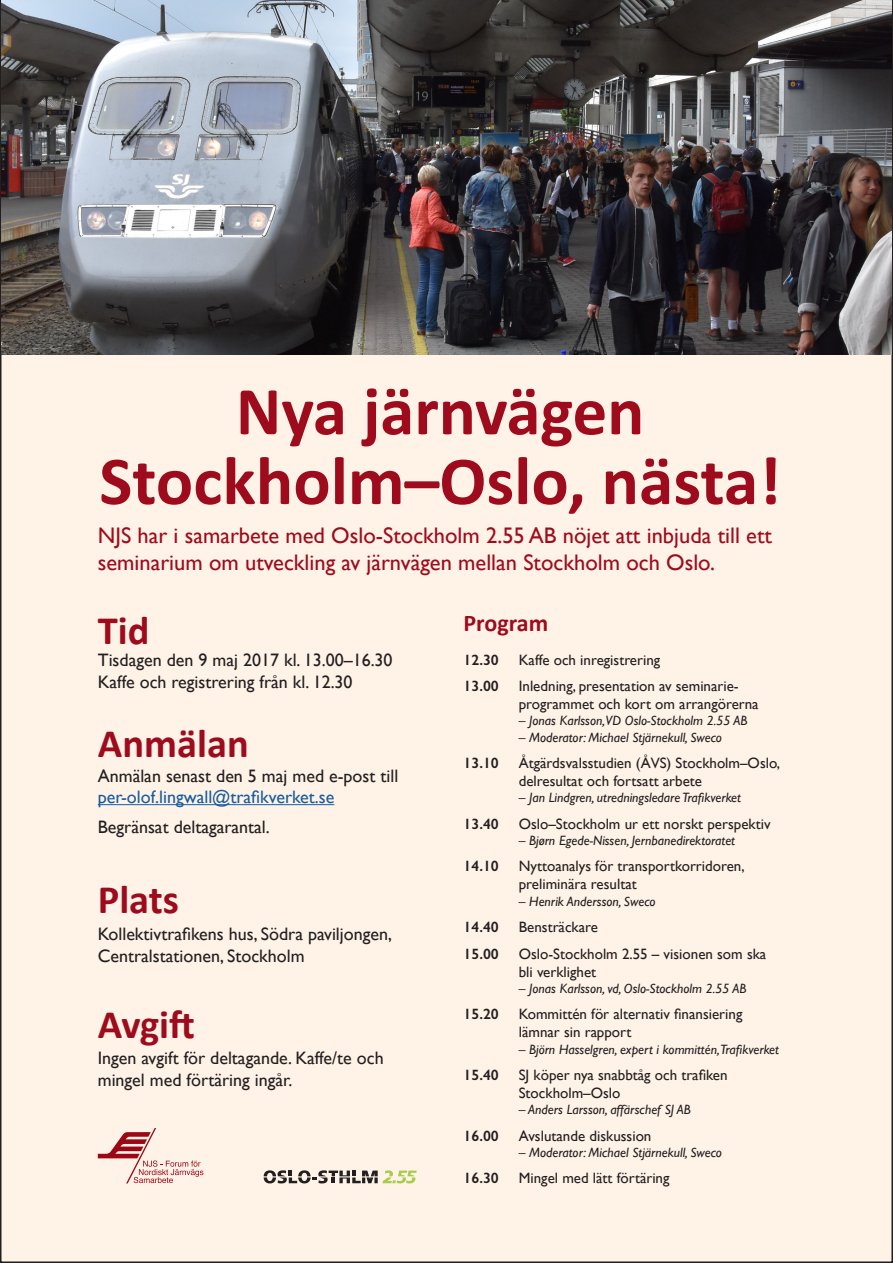
<style>
.page{position:relative;width:893px;height:1263px;background:#fff}
.page>*{position:absolute;margin:0;border:0;box-sizing:border-box;transform-origin:0 0}
.t1{font:700 69px "Calibri";color:#9e0b1d}
.t2{font:700 40.5px "Calibri";color:#9e0b1d}
.t3{font:700 24px "Calibri";color:#9e0b1d}
.t4{font:22.5px/27px "Gill Sans";color:#9e0b1d}
.t5{font:18px/21.6px "Gill Sans";color:#231f20}
.t6{font:18px "Gill Sans";color:#175d9e}
.t7{font:15px/18px "Gill Sans";color:#231f20}
.t8{font:600 15px "Gill Sans";color:#231f20}
.t9{font:italic 13.5px "Gill Sans";color:#231f20}
</style>
<div class="page">
<div style="left:1px;top:1px;width:891px;height:1261px;background:#fff3e8"></div>
<svg style="left:98px;top:1128px;width:105px;height:55px"></svg>
<hr style="left:98px;top:804px;width:236px;height:1px;background:#175d9e">
<img style="left:2px;top:0;width:889px;height:355px">
<svg style="left:264px;top:1170px;width:153px;height:13px"></svg>
<p class="t1" style="left:236px;top:367px;width:410px">Nya järnvägen</p>
<p class="t1" style="left:99px;top:437px;width:683px">Stockholm–Oslo, nästa!</p>
<p class="t4" style="left:98px;top:522px;width:676px">NJS har i samarbete med Oslo-Stockholm 2.55 AB nöjet att inbjuda till ett seminarium om utveckling av järnvägen mellan Stockholm och Oslo.</p>
<p class="t2" style="left:98px;top:604px;width:53px">Tid</p>
<p class="t5" style="left:98px;top:649px;width:296px">Tisdagen den 9 maj 2017 kl. 13.00–16.30</p>
<p class="t5" style="left:98px;top:671px;width:256px">Kaffe och registrering från kl. 12.30</p>
<p class="t2" style="left:98px;top:718px;width:152px">Anmälan</p>
<p class="t5" style="left:98px;top:765px;width:302px">Anmälan senast den 5 maj med e-post till</p>
<p class="t6" style="left:98px;top:787px;width:238px">per-olof.lingwall@trafikverket.se</p>
<p class="t5" style="left:98px;top:816px;width:174px">Begränsat deltagarantal.</p>
<p class="t2" style="left:98px;top:873px;width:83px">Plats</p>
<p class="t5" style="left:98px;top:923px;width:296px">Kollektivtrafikens hus, Södra paviljongen,<br>Centralstationen, Stockholm</p>
<p class="t2" style="left:98px;top:998px;width:99px">Avgift</p>
<p class="t5" style="left:98px;top:1047px;width:287px">Ingen avgift för deltagande. Kaffe/te och mingel med förtäring ingår.</p>
<p class="t3" style="left:463px;top:608px;width:86px">Program</p>
<p class="t8" style="left:463px;top:650px;width:37px">12.30</p>
<p class="t7" style="left:519px;top:650px;width:143px">Kaffe och inregistrering</p>
<p class="t8" style="left:463px;top:677px;width:37px">13.00</p>
<p class="t7" style="left:519px;top:677px;width:241px">Inledning, presentation av seminarie&shy;programmet och kort om arrangörerna</p>
<p class="t9" style="left:519px;top:713px;width:230px">– Jonas Karlsson,VD Oslo-Stockholm 2.55 AB</p>
<p class="t9" style="left:519px;top:729px;width:205px">– Moderator: Michael Stjärnekull, Sweco</p>
<p class="t8" style="left:463px;top:754px;width:37px">13.10</p>
<p class="t7" style="left:519px;top:754px;width:263px">Åtgärdsvalsstudien (ÅVS) Stockholm–Oslo,</p>
<p class="t7" style="left:519px;top:772px;width:185px">delresultat och fortsatt arbete</p>
<p class="t9" style="left:519px;top:790px;width:224px">– Jan Lindgren, utredningsledare Trafikverket</p>
<p class="t8" style="left:463px;top:814px;width:37px">13.40</p>
<p class="t7" style="left:519px;top:814px;width:253px">Oslo–Stockholm ur ett norskt perspektiv</p>
<p class="t9" style="left:519px;top:833px;width:218px">– Bjørn Egede-Nissen, Jernbanedirektoratet</p>
<p class="t8" style="left:463px;top:857px;width:37px">14.10</p>
<p class="t7" style="left:519px;top:857px;width:227px">Nyttoanalys för transportkorridoren,</p>
<p class="t7" style="left:519px;top:875px;width:119px">preliminära resultat</p>
<p class="t9" style="left:519px;top:893px;width:138px">– Henrik Andersson, Sweco</p>
<p class="t8" style="left:463px;top:918px;width:37px">14.40</p>
<p class="t7" style="left:519px;top:918px;width:81px">Bensträckare</p>
<p class="t8" style="left:463px;top:944px;width:37px">15.00</p>
<p class="t7" style="left:519px;top:944px;width:249px">Oslo-Stockholm 2.55 – visionen som ska</p>
<p class="t7" style="left:519px;top:962px;width:79px">bli verklighet</p>
<p class="t9" style="left:519px;top:980px;width:229px">– Jonas Karlsson, vd, Oslo-Stockholm 2.55 AB</p>
<p class="t8" style="left:463px;top:1005px;width:37px">15.20</p>
<p class="t7" style="left:519px;top:1005px;width:225px">Kommittén för alternativ finansiering</p>
<p class="t7" style="left:519px;top:1023px;width:114px">lämnar sin rapport</p>
<p class="t9" style="left:519px;top:1041px;width:262px">– Björn Hasselgren, expert i kommittén,Trafikverket</p>
<p class="t8" style="left:463px;top:1066px;width:37px">15.40</p>
<p class="t7" style="left:519px;top:1066px;width:210px">SJ köper nya snabbtåg och trafiken</p>
<p class="t7" style="left:519px;top:1084px;width:103px">Stockholm–Oslo</p>
<p class="t9" style="left:519px;top:1102px;width:173px">– Anders Larsson, affärschef SJ AB</p>
<p class="t8" style="left:463px;top:1126px;width:37px">16.00</p>
<p class="t7" style="left:519px;top:1126px;width:134px">Avslutande diskussion</p>
<p class="t9" style="left:519px;top:1145px;width:205px">– Moderator: Michael Stjärnekull, Sweco</p>
<p class="t8" style="left:463px;top:1169px;width:37px">16.30</p>
<p class="t7" style="left:519px;top:1169px;width:152px">Mingel med lätt förtäring</p>
</div>
